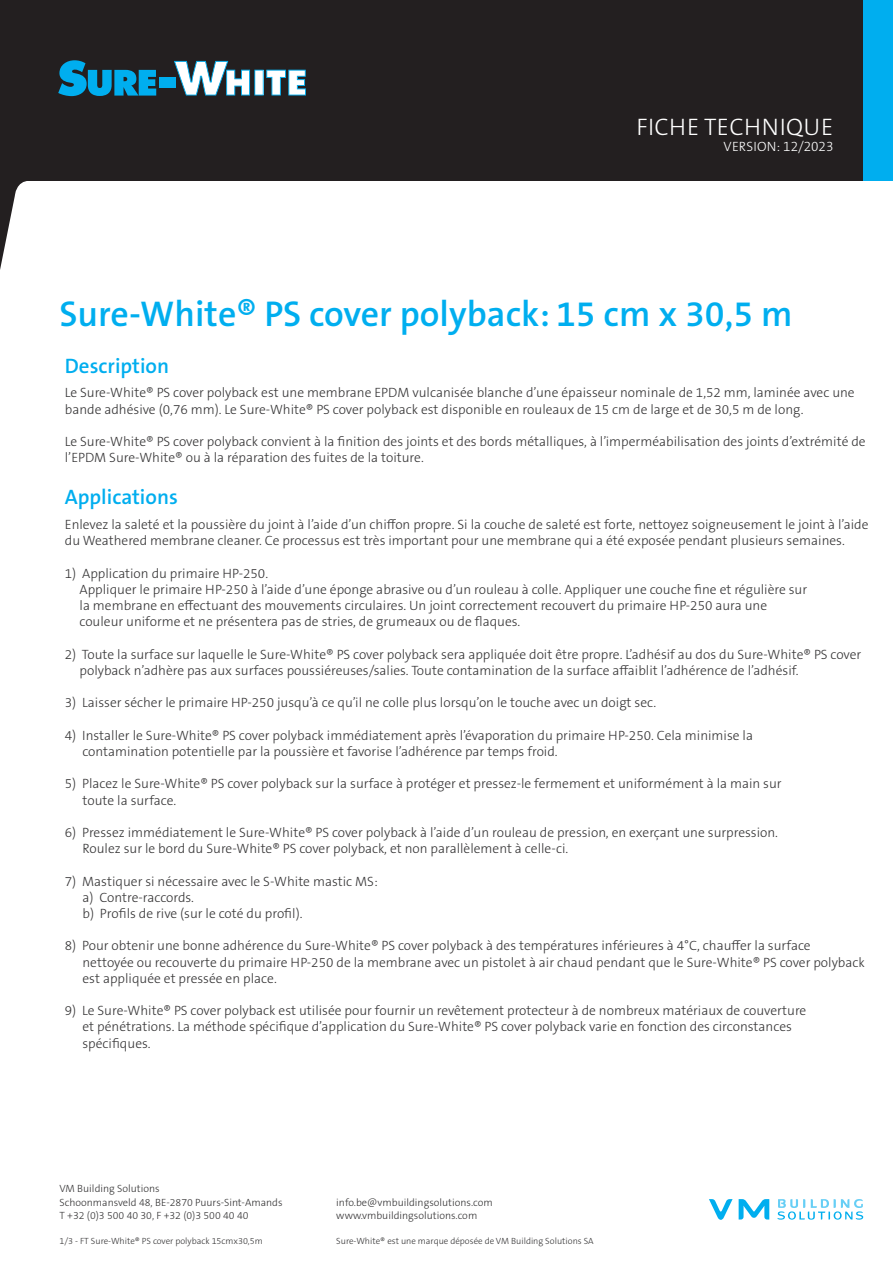
<style>
.page{position:relative;width:893px;height:1263px;background:#fff}
.page>*{position:absolute;margin:0;border:0;box-sizing:border-box;transform-origin:0 0}
.NAME_OF_PRODUCT{font:600 36px "The Sans B W6";color:#00aeef}
.t1{font:300 24px "The Sans B W3";letter-spacing:.015em;color:#fff}
.SECTION{font:600 21px "The Sans B W6";color:#00aeef}
.BODY{font:300 13.5px/16.2px "The Sans B W3";color:#363536}
.t2{font:300 13.5px "The Sans B W3";letter-spacing:.01em;color:#fff}
.t3{font:300 10.5px/13.5px "The Sans B W3";color:#363536}
.t4{font:300 9px "The Sans B W3";color:#363536}
</style>
<div class="page">
<div style="left:0;top:0;width:886px;height:181px;background:#231f20"></div>
<div style="left:863px;top:0;width:30px;height:181px;background:#00aeef"></div>
<svg style="left:709px;top:1199px;width:60px;height:21px"></svg>
<svg style="left:777px;top:1199px;width:86px;height:21px"></svg>
<svg style="left:1px;top:181px;width:26px;height:84px"></svg>
<hr style="left:0;top:181px;width:1px;height:89px;background:#231f20">
<svg style="left:174px;top:61px;width:132px;height:34px"></svg>
<svg style="left:58px;top:60px;width:98px;height:36px"></svg>
<div style="left:160px;top:78px;width:16px;height:10px;background:#00aeef"></div>
<h2 class="t1" style="left:636px;top:111px;width:198px">FICHE TECHNIQUE</h2>
<p class="t2" style="left:724px;top:138px;width:111px">VERSION: 12/2023</p>
<p class="NAME_OF_PRODUCT" style="left:60px;top:291px;width:734px">Sure-White® PS cover polyback: 15 cm x 30,5 m</p>
<p class="SECTION" style="left:65px;top:352px;width:106px">Description</p>
<p class="BODY" style="left:65px;top:385px;width:791px">Le Sure-White® PS cover polyback est une membrane EPDM vulcanisée blanche d’une épaisseur nominale de 1,52 mm, laminée avec une bande adhésive (0,76 mm). Le Sure-White® PS cover polyback est disponible en rouleaux de 15 cm de large et de 30,5 m de long.</p>
<p class="BODY" style="left:65px;top:433px;width:802px">Le Sure-White® PS cover polyback convient à la finition des joints et des bords métalliques, à l’imperméabilisation des joints d’extrémité de l’EPDM Sure-White® ou à la réparation des fuites de la toiture.</p>
<p class="SECTION" style="left:65px;top:484px;width:115px">Applications</p>
<p class="BODY" style="left:65px;top:517px;width:805px">Enlevez la saleté et la poussière du joint à l’aide d’un chiffon propre. Si la couche de saleté est forte, nettoyez soigneusement le joint à l’aide du Weathered membrane cleaner. Ce processus est très important pour une membrane qui a été exposée pendant plusieurs semaines.</p>
<p class="BODY" style="left:65px;top:565px;width:205px">1) Application du primaire HP-250.</p>
<p class="BODY" style="left:80px;top:581px;width:729px">Appliquer le primaire HP-250 à l’aide d’une éponge abrasive ou d’un rouleau à colle. Appliquer une couche fine et régulière sur</p>
<p class="BODY" style="left:80px;top:598px;width:689px">la membrane en effectuant des mouvements circulaires. Un joint correctement recouvert du primaire HP-250 aura une</p>
<p class="BODY" style="left:80px;top:614px;width:442px">couleur uniforme et ne présentera pas de stries, de grumeaux ou de flaques.</p>
<p class="BODY" style="left:65px;top:646px;width:798px">2) Toute la surface sur laquelle le Sure-White® PS cover polyback sera appliquée doit être propre. L’adhésif au dos du Sure-White® PS cover</p>
<p class="BODY" style="left:80px;top:662px;width:720px">polyback n’adhère pas aux surfaces poussiéreuses/salies. Toute contamination de la surface affaiblit l’adhérence de l’adhésif.</p>
<p class="BODY" style="left:65px;top:695px;width:593px">3) Laisser sécher le primaire HP-250 jusqu’à ce qu’il ne colle plus lorsqu’on le touche avec un doigt sec.</p>
<p class="BODY" style="left:65px;top:727px;width:690px">4) Installer le Sure-White® PS cover polyback immédiatement après l’évaporation du primaire HP-250. Cela minimise la</p>
<p class="BODY" style="left:83px;top:743px;width:477px">contamination potentielle par la poussière et favorise l’adhérence par temps froid.</p>
<p class="BODY" style="left:65px;top:776px;width:718px">5) Placez le Sure-White® PS cover polyback sur la surface à protéger et pressez-le fermement et uniformément à la main sur</p>
<p class="BODY" style="left:83px;top:792px;width:95px">toute la surface.</p>
<p class="BODY" style="left:65px;top:824px;width:714px">6) Pressez immédiatement le Sure-White® PS cover polyback à l’aide d’un rouleau de pression, en exerçant une surpression.</p>
<p class="BODY" style="left:83px;top:841px;width:487px">Roulez sur le bord du Sure-White® PS cover polyback, et non parallèlement à celle-ci.</p>
<p class="BODY" style="left:65px;top:873px;width:314px">7) Mastiquer si nécessaire avec le S-White mastic MS:</p>
<p class="BODY" style="left:83px;top:889px;width:113px">a) Contre-raccords.</p>
<p class="BODY" style="left:83px;top:905px;width:222px">b) Profils de rive (sur le coté du profil).</p>
<p class="BODY" style="left:65px;top:938px;width:747px">8) Pour obtenir une bonne adhérence du Sure-White® PS cover polyback à des températures inférieures à 4°C, chauffer la surface</p>
<p class="BODY" style="left:83px;top:954px;width:784px">nettoyée ou recouverte du primaire HP-250 de la membrane avec un pistolet à air chaud pendant que le Sure-White® PS cover polyback</p>
<p class="BODY" style="left:83px;top:970px;width:196px">est appliquée et pressée en place.</p>
<p class="BODY" style="left:65px;top:1003px;width:743px">9) Le Sure-White® PS cover polyback est utilisée pour fournir un revêtement protecteur à de nombreux matériaux de couverture</p>
<p class="BODY" style="left:83px;top:1019px;width:711px">et pénétrations. La méthode spécifique d’application du Sure-White® PS cover polyback varie en fonction des circonstances</p>
<p class="BODY" style="left:83px;top:1035px;width:70px">spécifiques.</p>
<p class="t3" style="left:60px;top:1182px;width:225px">VM Building Solutions<br>Schoonmansveld 48, BE-2870 Puurs-Sint-Amands<br>T +32 (0)3 500 40 30, F +32 (0)3 500 40 40</p>
<p class="t4" style="left:60px;top:1235px;width:205px">1/3 - FT Sure-White® PS cover polyback 15cmx30,5m</p>
<p class="t3" style="left:336px;top:1196px;width:158px">info.be@vmbuildingsolutions.com www.vmbuildingsolutions.com</p>
<p class="t4" style="left:336px;top:1235px;width:259px">Sure-White® est une marque déposée de VM Building Solutions SA</p>
</div>
